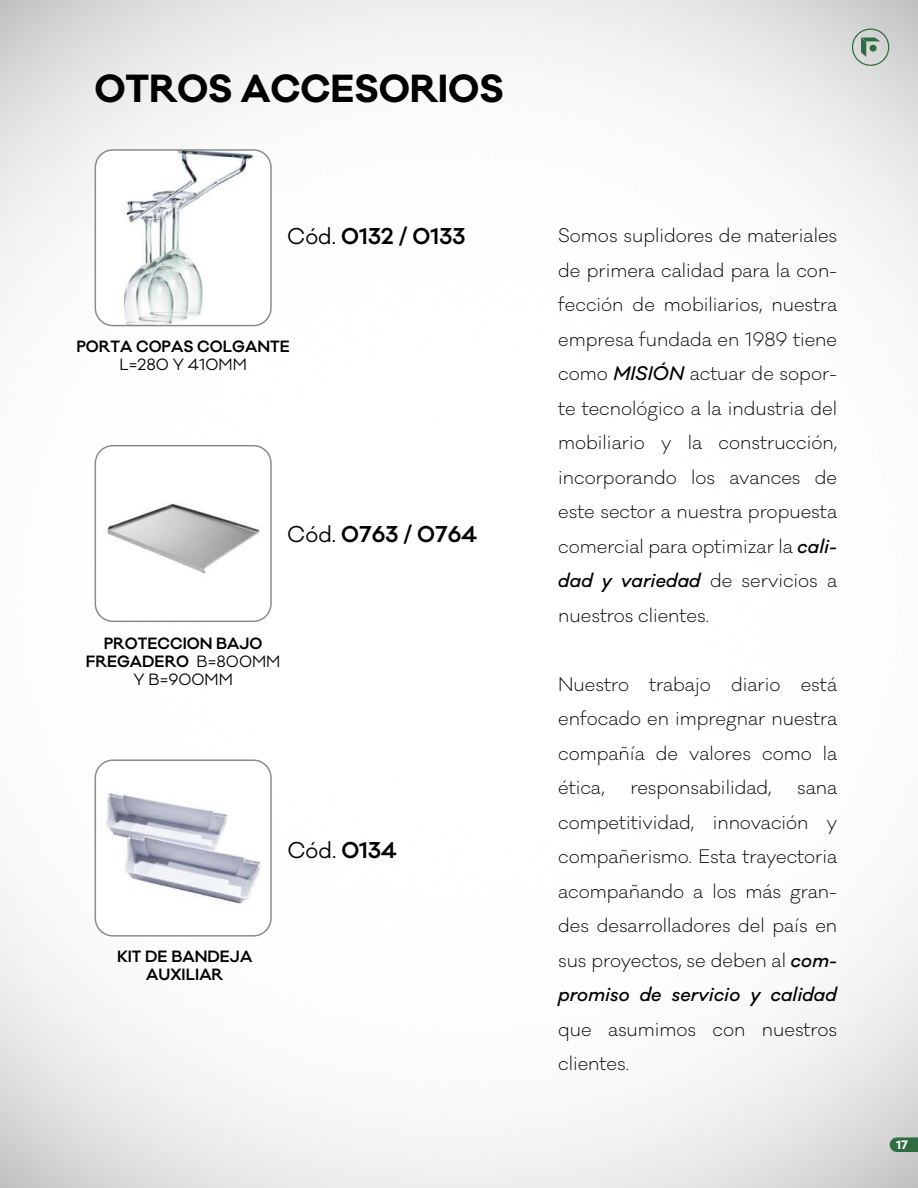
<style>
.page{position:relative;width:918px;height:1188px;background:#fff}
.page>*{position:absolute;margin:0;border:0;box-sizing:border-box;transform-origin:0 0}
.t1{font:700 36px "Galano Classic";letter-spacing:-.005em;color:#000}
.t2{font:600 21px "Galano Classic";letter-spacing:-.005em;color:#000}
.t3{font:21px "Galano Classic";color:#000}
.t4{font:300 18px/34.5px "Galano Classic";color:#000;text-align:justify}
.t5{font:600 15px/18px "Galano Classic";color:#000;text-align:center}
.t6{font:15px "Galano Classic";color:#000}
.t7{font:700 11.25px "Galano Classic";color:#fff}
.s1{font-weight:400}
.s2{font-weight:600}
.s3{font-weight:500;font-style:italic}
</style>
<div class="page">
<img style="left:95px;top:446px;width:175px;height:175px">
<div style="left:95px;top:445px;width:177px;height:177px;border:2px solid #8b8b8b;border-radius:18px"></div>
<svg style="left:852px;top:28px;width:37px;height:38px"></svg>
<svg style="left:890px;top:1137px;width:28px;height:15px"></svg>
<img style="left:95px;top:150px;width:176px;height:176px">
<div style="left:95px;top:149px;width:177px;height:177px;border:2px solid #8b8b8b;border-radius:18px"></div>
<img style="left:95px;top:761px;width:174px;height:175px">
<div style="left:95px;top:759px;width:177px;height:178px;border:2px solid #8b8b8b;border-radius:18px"></div>
<h1 class="t1" style="left:94px;top:64px;width:411px">OTROS ACCESORIOS</h1>
<p class="t2" style="left:287px;top:222px;width:180px"><span class="s1">Cód.</span> 0132 / 0133</p>
<p class="t5" style="left:76px;top:337px;width:215px">PORTA COPAS COLGANTE</p>
<p class="t6" style="left:119px;top:354px;width:129px">L=280 Y 410MM</p>
<p class="t2" style="left:287px;top:520px;width:191px"><span class="s1">Cód.</span> 0763 / 0764</p>
<p class="t5" style="left:86px;top:634px;width:196px">PROTECCION BAJO<br>FREGADERO <span class="s1">B=800MM<br>Y B=900MM</span></p>
<p class="t3" style="left:287px;top:837px;width:111px">Cód. <span class="s2">0134</span></p>
<p class="t5" style="left:117px;top:948px;width:137px">KIT DE BANDEJA<br>AUXILIAR</p>
<p class="t4" style="left:558px;top:219px;width:281px">Somos suplidores de materiales de primera calidad para la con&shy;fección de mobiliarios, nuestra empresa fundada en 1989 tiene como <span class="s3">MISIÓN</span> actuar de sopor&shy;te tecnológico a la industria del mobiliario y la construcción, incorporando los avances de este sector a nuestra propuesta comercial para optimizar la <span class="s3">cali&shy;dad y variedad</span> de servicios a nuestros clientes.</p>
<p class="t4" style="left:558px;top:667px;width:281px">Nuestro trabajo diario está enfocado en impregnar nuestra compañía de valores como la ética,</p>
<p class="t4" style="left:630px;top:771px;width:143px">responsabilidad,</p>
<p class="t4" style="left:558px;top:771px;width:281px;text-indent:239px">sana competitividad, innovación y compañerismo. Esta trayectoria acompañando a los más gran&shy;des desarrolladores del país en sus proyectos, se deben al <span class="s3">com&shy;promiso de servicio y calidad</span></p>
<p class="t4" style="left:558px;top:1012px;width:281px">que asumimos con nuestros clientes.</p>
<p class="t7" style="left:896px;top:1137px;width:14px">17</p>
</div>
